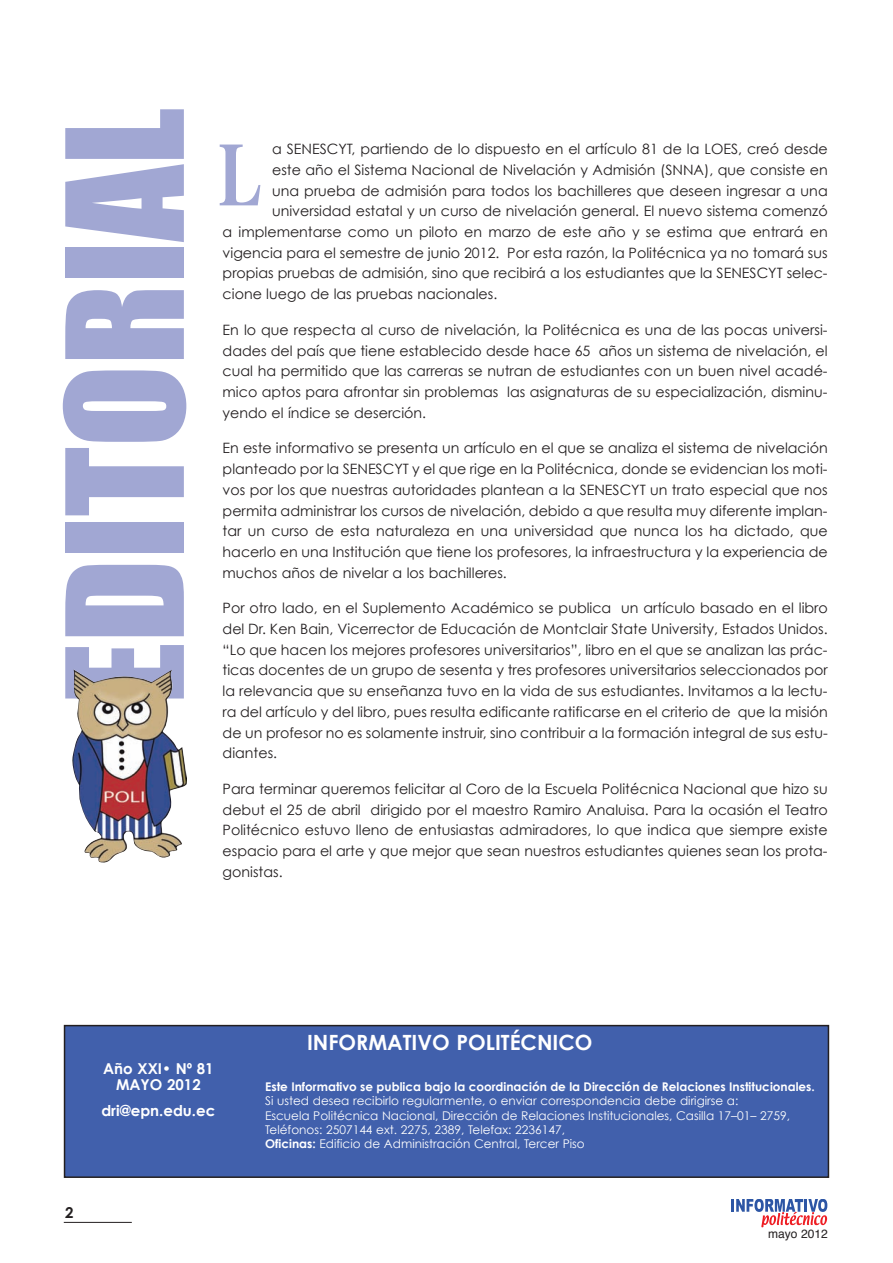
<style>
.page{position:relative;width:893px;height:1263px;background:#fff}
.page>*{position:absolute;margin:0;border:0;box-sizing:border-box;transform-origin:0 0}
.t1{font:150px "Impact";color:#a1a7d3}
.t2{font:700 90px "Times";color:#a1a7d3;scale:.73 1}
.t3{font:700 21px "Century Gothic";color:#fff}
.t4{font:700 15px/16.5px "Century Gothic";color:#fff;text-align:center}
.t5{font:700 15px "Century Gothic";color:#231f20}
.t6{font:14.25px/20.7px "Century Gothic";color:#231f20;text-align:justify}
.t7{font:12px/14.4px "Century Gothic";color:#fff}
.t8{font:700 12px "Century Gothic";color:#fff}
.t9{font:12px "Helvetica";color:#231f20}
.s1{font-weight:700}
</style>
<div class="page">
<div style="left:65px;top:1025px;width:763px;height:152px;background:#4160ac"></div>
<div style="left:64px;top:1025px;width:765px;height:153px;border:2px solid #231f20"></div>
<hr style="left:64px;top:1222px;width:68px;height:1px;background:#231f20">
<svg style="left:731px;top:1199px;width:96px;height:28px"></svg>
<img style="left:73px;top:669px;width:114px;height:193px">
<h1 class="t1" style="left:33px;top:705px;width:598px;rotate:-90deg">EDITORIAL</h1>
<p class="t6" style="left:272px;top:138px;width:557px">a SENESCYT, partiendo de lo dispuesto en el artículo 81 de la LOES, creó desde</p>
<p class="t6" style="left:272px;top:159px;width:557px">este año el Sistema Nacional de Nivelación y Admisión (SNNA), que consiste en</p>
<p class="t6" style="left:272px;top:180px;width:557px">una prueba de admisión para todos los bachilleres que deseen ingresar a una</p>
<p class="t6" style="left:272px;top:200px;width:557px">universidad estatal y un curso de nivelación general. El nuevo sistema comenzó</p>
<p class="t6" style="left:223px;top:221px;width:607px">a implementarse como un piloto en marzo de este año y se estima que entrará en</p>
<p class="t6" style="left:223px;top:242px;width:606px">vigencia para el semestre de junio 2012. Por esta razón, la Politécnica ya no tomará sus</p>
<p class="t6" style="left:223px;top:262px;width:606px">propias pruebas de admisión, sino que recibirá a los estudiantes que la SENESCYT selec-</p>
<p class="t6" style="left:223px;top:283px;width:276px">cione luego de las pruebas nacionales.</p>
<p class="t6" style="left:223px;top:319px;width:607px">En lo que respecta al curso de nivelación, la Politécnica es una de las pocas universi&shy;dades del país que tiene establecido desde hace 65 años un sistema de nivelación, el cual ha permitido que las carreras se nutran de estudiantes con un buen nivel acadé&shy;mico aptos para afrontar sin problemas las asignaturas de su especialización, disminu&shy;yendo el índice se deserción.</p>
<p class="t6" style="left:223px;top:437px;width:607px">En este informativo se presenta un artículo en el que se analiza el sistema de nivelación planteado por la SENESCYT y el que rige en la Politécnica, donde se evidencian los moti&shy;vos por los que nuestras autoridades plantean a la SENESCYT un trato especial que nos permita administrar los cursos de nivelación, debido a que resulta muy diferente implan&shy;tar un curso de esta naturaleza en una universidad que nunca los ha dictado, que hacerlo en una Institución que tiene los profesores, la infraestructura y la experiencia de muchos años de nivelar a los bachilleres.</p>
<p class="t6" style="left:223px;top:597px;width:607px">Por otro lado, en el Suplemento Académico se publica un artículo basado en el libro del Dr. Ken Bain, Vicerrector de Educación de Montclair State University, Estados Unidos. “Lo que hacen los mejores profesores universitarios”, libro en el que se analizan las prác&shy;ticas docentes de un grupo de sesenta y tres profesores universitarios seleccionados por la relevancia que su enseñanza tuvo en la vida de sus estudiantes. Invitamos a la lectu&shy;ra del artículo y del libro, pues resulta edificante ratificarse en el criterio de que la misión de un profesor no es solamente instruir, sino contribuir a la formación integral de sus estu&shy;diantes.</p>
<p class="t6" style="left:223px;top:778px;width:607px">Para terminar queremos felicitar al Coro de la Escuela Politécnica Nacional que hizo su debut el 25 de abril dirigido por el maestro Ramiro Analuisa. Para la ocasión el Teatro Politécnico estuvo lleno de entusiastas admiradores, lo que indica que siempre existe espacio para el arte y que mejor que sean nuestros estudiantes quienes sean los prota&shy;gonistas.</p>
<h2 class="t2" style="left:218px;top:138px;width:62px">L</h2>
<h3 class="t3" style="left:307px;top:1029px;width:287px">IN FOR MA TI VO PO LI TÉC NI CO</h3>
<p class="t4" style="left:103px;top:1060px;width:112px">Año XXI• Nº 81<br>MAYO 2012</p>
<p class="t4" style="left:101px;top:1102px;width:115px">dri@epn.edu.ec</p>
<p class="t5" style="left:65px;top:1203px;width:10px">2</p>
<p class="t8" style="left:265px;top:1079px;width:551px">Este Informativo se publica bajo la coordinación de la Dirección de Relaciones Institucionales.</p>
<p class="t7" style="left:265px;top:1093px;width:526px">Si us ted de sea re ci bir lo re gu lar men te, o en viar co rres pon den cia de be di ri gir se a:<br>Es cue la Po li téc ni ca Na cio nal, Di rec ción de Re la cio nes Ins ti tu cio na les, Ca si lla 17–01– 2759, Te lé fo nos: 2507144 ext. 2275, 2389, Te le fax: 2236147,<br><span class="s1">Oficinas:</span> Edificio de Administración Central, Tercer Piso</p>
<p class="t9" style="left:768px;top:1228px;width:61px">mayo 2012</p>
</div>
